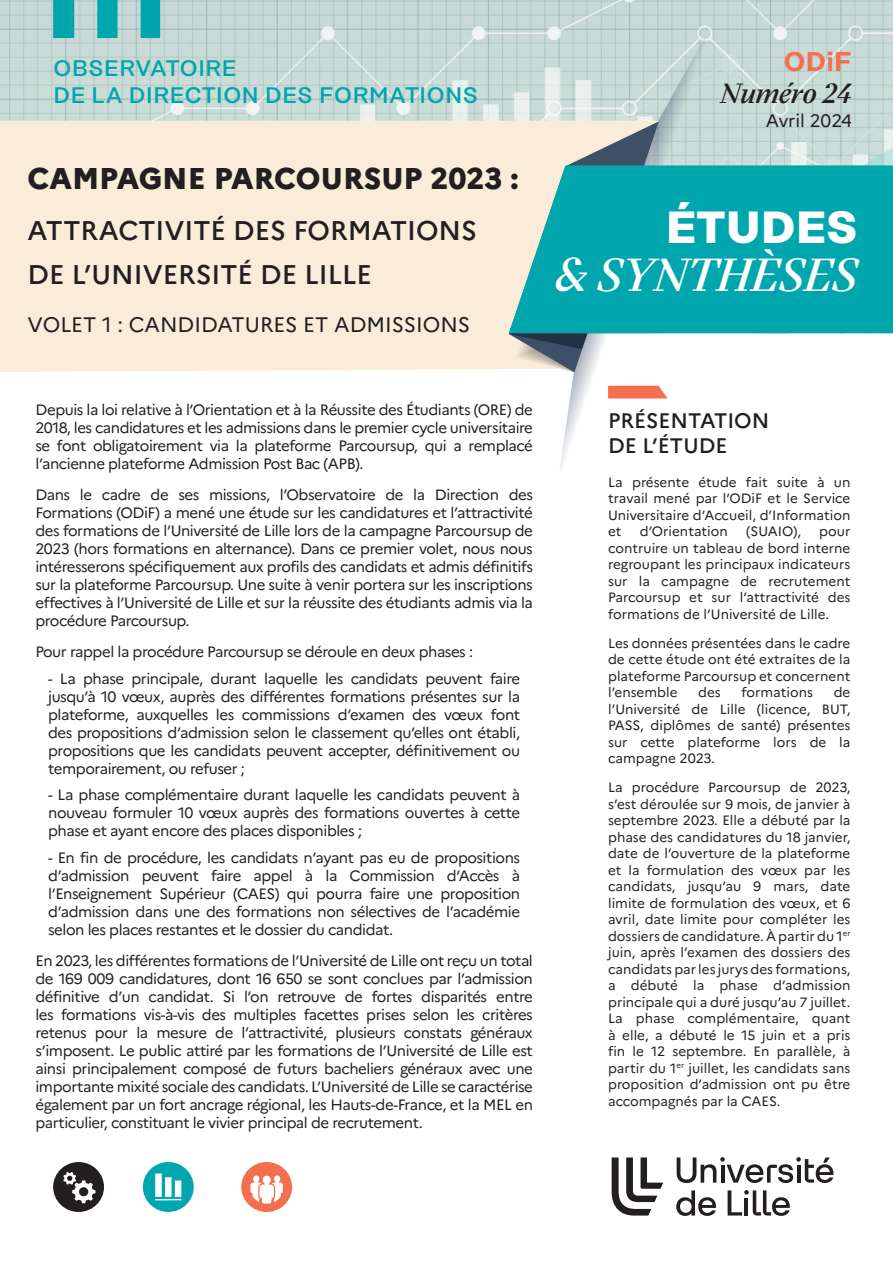
<style>
.page{position:relative;width:893px;height:1263px;background:#fff}
.page>*{position:absolute;margin:0;border:0;box-sizing:border-box;transform-origin:0 0}
.t1{font:italic 500 45px "Eliza";color:#fff}
.t2{font:700 45px "Rational Display";color:#fff}
.t3{font:800 30px "Marianne";color:#231f20}
.t4{font:500 27px "Marianne";color:#231f20}
.t5{font:italic 500 27px "Eliza";color:#231f20}
.t6{font:600 27px "Rational Display";color:#f36f4e}
.t7{font:500 22.5px/27px "Rational Display";color:#00a6ad}
.t8{font:21px "Marianne";color:#231f20}
.Titre_paragraphe{font:500 21px "Marianne";color:#231f20}
.t9{font:18px "Marianne";color:#231f20}
.t10{font:15px/18px "Marianne";letter-spacing:-.03em;color:#231f20;text-align:justify}
.t11{font:13.5px/16.5px "Marianne";color:#231f20;text-align:justify}
</style>
<div class="page">
<img style="left:0;top:0;width:893px;height:334px">
<svg style="left:559px;top:31px;width:150px;height:440px"></svg>
<div style="left:0;top:121px;width:659px;height:252px;background:#f9edd9"></div>
<svg style="left:509px;top:121px;width:150px;height:251px"></svg>
<svg style="left:509px;top:165px;width:384px;height:168px;background:#17acb1"></svg>
<svg style="left:53px;top:0;width:156px;height:38px;background:#76c2c3"></svg>
<svg style="left:612px;top:1157px;width:51px;height:58px"></svg>
<svg style="left:676px;top:1190px;width:40px;height:26px"></svg>
<svg style="left:728px;top:1190px;width:62px;height:26px"></svg>
<svg style="left:677px;top:1157px;width:156px;height:26px"></svg>
<svg style="left:143px;top:1162px;width:51px;height:50px"></svg>
<svg style="left:241px;top:1162px;width:51px;height:50px"></svg>
<svg style="left:53px;top:1162px;width:51px;height:50px"></svg>
<svg style="left:608px;top:386px;width:60px;height:12px"></svg>
<h3 class="t7" style="left:53px;top:54px;width:427px">OBSERVATOIRE<br>DE LA DIRECTION DES FORMATIONS</h3>
<p class="t6" style="left:783px;top:45px;width:70px">ODiF</p>
<p class="t5" style="left:721px;top:76px;width:133px">Numéro 24</p>
<p class="t9" style="left:766px;top:107px;width:88px">Avril 2024</p>
<p class="t3" style="left:28px;top:155px;width:492px">CAMPAGNE PARCOURSUP 2023 :</p>
<p class="t4" style="left:28px;top:210px;width:451px">ATTRACTIVITÉ DES FORMATIONS</p>
<p class="t4" style="left:28px;top:253px;width:346px">DE L’UNIVERSITÉ DE LILLE</p>
<p class="t8" style="left:28px;top:308px;width:444px">VOLET 1 : CANDIDATURES ET ADMISSIONS</p>
<h1 class="t2" style="left:666px;top:200px;width:193px">ÉTUDES</h1>
<h1 class="t1" style="left:554px;top:246px;width:305px">&amp; SYNTHÈSES</h1>
<p class="t10" style="left:35px;top:400px;width:499px">Depuis la loi relative à l’Orientation et à la Réussite des Étudiants (ORE) de 2018, les candidatures et les admissions dans le premier cycle universitaire se font obligatoirement via la plateforme Parcoursup, qui a remplacé l’ancienne plateforme Admission Post Bac (APB).</p>
<p class="t10" style="left:35px;top:485px;width:499px">Dans le cadre de ses missions, l’Observatoire de la Direction des Formations (ODiF) a mené une étude sur les candidatures et l’attractivité des formations de l’Université de Lille lors de la campagne Parcoursup de 2023 (hors formations en alternance). Dans ce premier volet, nous nous intéresserons spécifiquement aux profils des candidats et admis définitifs sur la plateforme Parcoursup. Une suite à venir portera sur les inscriptions effectives à l’Université de Lille et sur la réussite des étudiants admis via la procédure Parcoursup.</p>
<p class="t10" style="left:35px;top:642px;width:439px">Pour rappel la procédure Parcoursup se déroule en deux phases :</p>
<p class="t10" style="left:48px;top:668px;width:474px">- La phase principale, durant laquelle les candidats peuvent faire jusqu’à 10 vœux, auprès des différentes formations présentes sur la plateforme, auxquelles les commissions d’examen des vœux font des propositions d’admission selon le classement qu’elles ont établi, propositions que les candidats peuvent accepter, définitivement ou temporairement, ou refuser ;</p>
<p class="t10" style="left:48px;top:785px;width:474px">- La phase complémentaire durant laquelle les candidats peuvent à nouveau formuler 10 vœux auprès des formations ouvertes à cette phase et ayant encore des places disponibles ;</p>
<p class="t10" style="left:48px;top:847px;width:473px">- En fin de procédure, les candidats n’ayant pas eu de propositions d’admission peuvent faire appel à la Commission d’Accès à l’Enseignement Supérieur (CAES) qui pourra faire une proposition d’admission dans une des formations non sélectives de l’académie selon les places restantes et le dossier du candidat.</p>
<p class="t10" style="left:35px;top:950px;width:499px">En 2023, les différentes formations de l’Université de Lille ont reçu un total de 169 009 candidatures, dont 16 650 se sont conclues par l’admission définitive d’un candidat. Si l’on retrouve de fortes disparités entre les formations vis-à-vis des multiples facettes prises selon les critères retenus pour la mesure de l’attractivité, plusieurs constats généraux s’imposent. Le public attiré par les formations de l’Université de Lille est ainsi principalement composé de futurs bacheliers généraux avec une importante mixité sociale des candidats. L’Université de Lille se caractérise également par un fort ancrage régional, les Hauts-de-France, et la MEL en particulier, constituant le vivier principal de recrutement.</p>
<p class="Titre_paragraphe" style="left:608px;top:404px;width:163px">PRÉSENTATION</p>
<p class="Titre_paragraphe" style="left:608px;top:429px;width:121px">DE L’ÉTUDE</p>
<p class="t11" style="left:608px;top:472px;width:244px">La présente étude fait suite à un travail mené par l’ODiF et le Service Universitaire d’Accueil, d’Information et</p>
<p class="t11" style="left:640px;top:522px;width:90px">d’Orientation</p>
<p class="t11" style="left:746px;top:522px;width:56px">(SUAIO),</p>
<p class="t11" style="left:608px;top:522px;width:244px;text-indent:211px">pour contruire un tableau de bord interne regroupant les principaux indicateurs sur la campagne de recrutement Parcoursup et sur l’attractivité des formations de l’Université de Lille.</p>
<p class="t11" style="left:608px;top:633px;width:244px">Les données présentées dans le cadre de cette étude ont été extraites de la plateforme Parcoursup et concernent l’ensemble</p>
<p class="t11" style="left:698px;top:683px;width:24px">des</p>
<p class="t11" style="left:741px;top:683px;width:73px">formations</p>
<p class="t11" style="left:608px;top:683px;width:244px;text-indent:226px">de l’Université de Lille (licence, BUT, PASS, diplômes de santé) présentes sur cette plateforme lors de la campagne 2023.</p>
<p class="t11" style="left:608px;top:778px;width:244px">La procédure Parcoursup de 2023, s’est déroulée sur 9 mois, de janvier à septembre 2023. Elle a débuté par la phase des candidatures du 18 janvier, date de l’ouverture de la plateforme et la formulation des vœux par les candidats, jusqu’au 9 mars, date limite de formulation des vœux, et 6 avril, date limite pour compléter les dossiers de candidature. À partir du 1<sup>er </sup>juin, après l’examen des dossiers des candidats par les jurys des formations, a débuté la phase d’admission principale qui a duré jusqu’au 7 juillet.<br>La phase complémentaire, quant à elle, a débuté le 15 juin et a pris fin le 12 septembre. En parallèle, à partir du 1<sup>er</sup> juillet, les candidats sans proposition d’admission ont pu être accompagnés par la CAES.</p>
</div>
